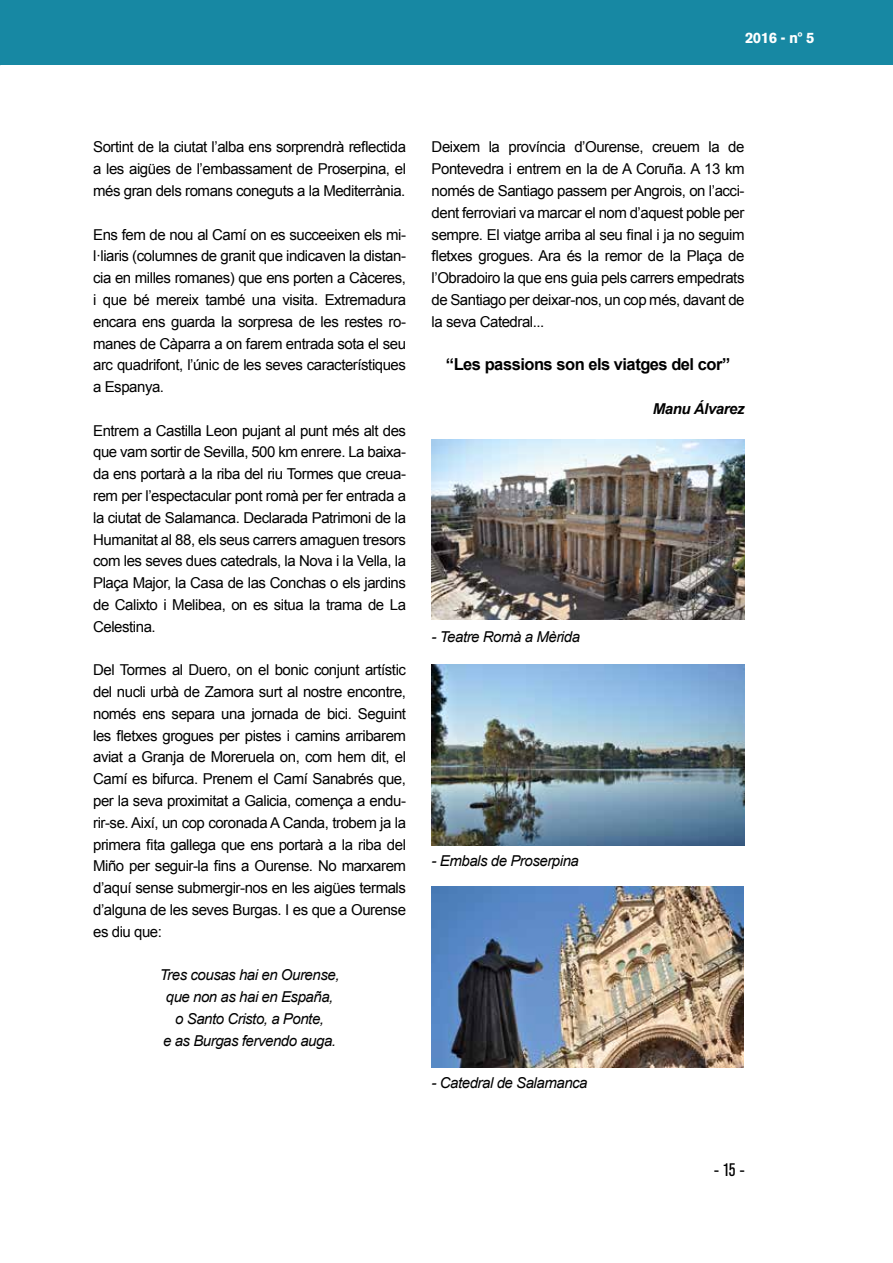
<style>
.page{position:relative;width:893px;height:1263px;background:#fff}
.page>*{position:absolute;margin:0;border:0;box-sizing:border-box;transform-origin:0 0}
.t1{font:condensed 18px "Akzidenz Grotesk BE";color:#000}
.t2{font:700 16.5px "Arial";letter-spacing:-.03em;color:#000}
.t3{font:15px/21.8px "Arial";letter-spacing:-.03em;color:#000;text-align:justify}
.t4{font:italic 15px/21.8px "Arial";letter-spacing:-.03em;color:#000;text-align:center}
.t5{font:italic 700 15px "Arial";letter-spacing:-.03em;color:#000}
.t6{font:700 15px "Akzidenz Grotesk BE";letter-spacing:-.03em;color:#fff}
</style>
<div class="page">
<div style="left:0;top:0;width:893px;height:65px;background:#1788a3"></div>
<img style="left:431px;top:887px;width:312px;height:180px">
<img style="left:431px;top:665px;width:314px;height:180px">
<img style="left:432px;top:439px;width:313px;height:181px">
<p class="t6" style="left:745px;top:29px;width:71px">2016 - nº 5</p>
<p class="t3" style="left:93px;top:136px;width:314px">Sortint de la ciutat l’alba ens sorprendrà reflectida a les aigües de l’embassament de Proserpina, el més gran dels romans coneguts a la Mediterrània.</p>
<p class="t3" style="left:93px;top:223px;width:314px">Ens fem de nou al Camí on es succeeixen els mi&shy;l·liaris (columnes de granit que indicaven la distan&shy;cia en milles romanes) que ens porten a Càceres, i que bé mereix també una visita. Extremadura encara ens guarda la sorpresa de les restes ro&shy;manes de Càparra a on farem entrada sota el seu arc quadrifont, l’únic de les seves característiques a Espanya.</p>
<p class="t3" style="left:93px;top:419px;width:314px">Entrem a Castilla Leon pujant al punt més alt des que vam sortir de Sevilla, 500 km enrere. La baixa&shy;da ens portarà a la riba del riu Tormes que creua&shy;rem per l’espectacular pont romà per fer entrada a la ciutat de Salamanca. Declarada Patrimoni de la Humanitat al 88, els seus carrers amaguen tresors com les seves dues catedrals, la Nova i la Vella, la Plaça Major, la Casa de las Conchas o els jardins de Calixto i Melibea, on es situa la trama de La Celestina.</p>
<p class="t3" style="left:93px;top:659px;width:314px">Del Tormes al Duero, on el bonic conjunt artístic del nucli urbà de Zamora surt al nostre encontre, només ens separa una jornada de bici. Seguint les fletxes grogues per pistes i camins arribarem aviat a Granja de Moreruela on, com hem dit, el Camí es bifurca. Prenem el Camí Sanabrés que, per la seva proximitat a Galicia, comença a endu&shy;rir-se. Així, un cop coronada A Canda, trobem ja la primera fita gallega que ens portarà a la riba del Miño per seguir-la fins a Ourense. No marxarem d’aquí sense submergir-nos en les aigües termals d’alguna de les seves Burgas. I es que a Ourense es diu que:</p>
<p class="t4" style="left:160px;top:964px;width:181px">Tres cousas hai en Ourense, que non as hai en España,<br>o Santo Cristo, a Ponte,<br>e as Burgas fervendo auga.</p>
<p class="t3" style="left:432px;top:136px;width:314px">Deixem la província d’Ourense, creuem la de Pontevedra i entrem en la de A Coruña. A 13 km només de Santiago passem per Angrois, on l’acci&shy;dent ferroviari va marcar el nom d’aquest poble per sempre. El viatge arriba al seu final i ja no seguim fletxes grogues. Ara és la remor de la Plaça de l’Obradoiro la que ens guia pels carrers empedrats de Santiago per deixar-nos, un cop més, davant de la seva Catedral...</p>
<p class="t2" style="left:446px;top:353px;width:286px">“Les passions son els viatges del cor”</p>
<p class="t5" style="left:653px;top:399px;width:93px">Manu Álvarez</p>
<p class="t4" style="left:432px;top:626px;width:150px">- Teatre Romà a Mèrida</p>
<p class="t4" style="left:432px;top:850px;width:149px">- Embals de Proserpina</p>
<p class="t4" style="left:432px;top:1071px;width:157px">- Catedral de Salamanca</p>
<p class="t1" style="left:714px;top:1160px;width:32px">- 15 -</p>
</div>
